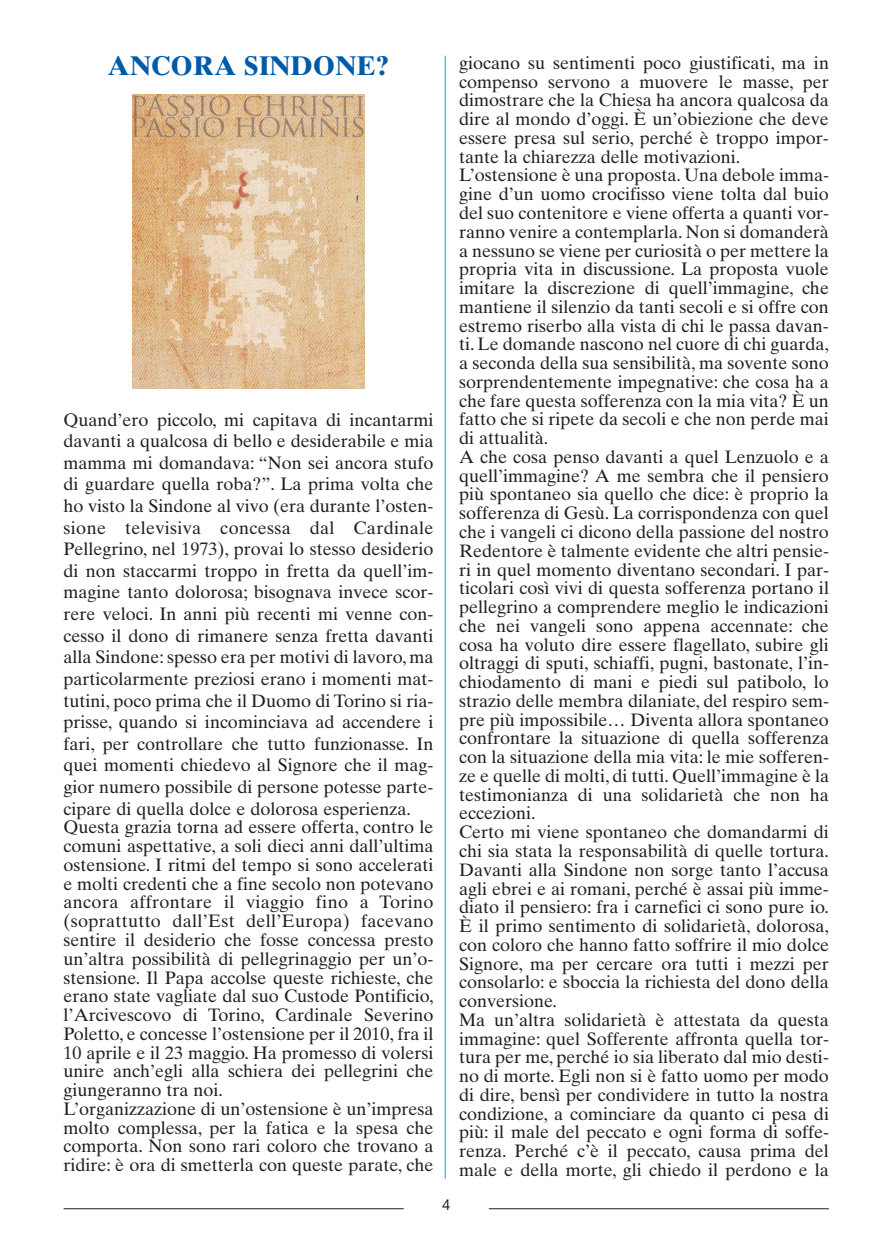
<style>
.page{position:relative;width:893px;height:1234px;background:#fff}
.page>*{position:absolute;margin:0;border:0;box-sizing:border-box;transform-origin:0 0}
.t1{font:700 27px "Times Ten";color:#005aaa}
.t2{font:18px/18.8px "Times Ten";color:#231f20}
.t3{font:15px "Helvetica Neue";color:#231f20}
</style>
<div class="page">
<hr style="left:64px;top:1207px;width:340px;height:1px;background:#231f20">
<hr style="left:489px;top:1207px;width:340px;height:1px;background:#231f20">
<hr style="left:445px;top:56px;width:1px;height:1122px;background:#00adef">
<img style="left:132px;top:94px;width:233px;height:294px">
<h1 class="t1" style="left:108px;top:56px;width:283px">ANCORA SINDONE?</h1>
<p class="t2" style="left:64px;top:410px;width:371px;line-height:21.6px;text-align:justify">Quand’ero piccolo, mi capitava di incantarmi davanti a qualcosa di bello e desiderabile e mia mamma mi domandava: “Non sei ancora stufo di guardare quella roba?”. La prima volta che ho visto la Sindone al vivo (era durante l’osten&shy;sione televisiva concessa dal Cardinale Pellegrino, nel 1973), provai lo stesso desiderio di non staccarmi troppo in fretta da quell’im&shy;magine tanto dolorosa; bisognava invece scor&shy;rere veloci. In anni più recenti mi venne con&shy;cesso il dono di rimanere senza fretta davanti alla Sindone: spesso era per motivi di lavoro, ma particolarmente preziosi erano i momenti mat&shy;tutini, poco prima che il Duomo di Torino si ria&shy;prisse, quando si incominciava ad accendere i fari, per controllare che tutto funzionasse. In quei momenti chiedevo al Signore che il mag&shy;gior numero possibile di persone potesse parte&shy;cipare di quella dolce e dolorosa esperienza.</p>
<p class="t2" style="left:64px;top:819px;width:371px">Questa grazia torna ad essere offerta, contro le comuni aspettative, a soli dieci anni dall’ultima ostensione. I ritmi del tempo si sono accelerati e molti credenti che a fine secolo non potevano ancora affrontare il viaggio fino a Torino (soprattutto dall’Est dell’Europa) facevano sentire il desiderio che fosse concessa presto un’altra possibilità di pellegrinaggio per un’o&shy;stensione. Il Papa accolse queste richieste, che erano state vagliate dal suo Custode Pontificio, l’Arcivescovo di Torino, Cardinale Severino Poletto, e concesse l’ostensione per il 2010, fra il 10 aprile e il 23 maggio. Ha promesso di volersi unire anch’egli alla schiera dei pellegrini che giungeranno tra noi.<br>L’organizzazione di un’ostensione è un’impresa molto complessa, per la fatica e la spesa che comporta. Non sono rari coloro che trovano a ridire: è ora di smetterla con queste parate, che</p>
<p class="t3" style="left:442px;top:1198px;width:10px">4</p>
<p class="t2" style="left:459px;top:55px;width:371px">giocano su sentimenti poco giustificati, ma in compenso servono a muovere le masse, per dimostrare che la Chiesa ha ancora qualcosa da dire al mondo d’oggi. È un’obiezione che deve essere presa sul serio, perché è troppo impor&shy;tante la chiarezza delle motivazioni.<br>L’ostensione è una proposta. Una debole imma&shy;gine d’un uomo crocifisso viene tolta dal buio del suo contenitore e viene offerta a quanti vor&shy;ranno venire a contemplarla. Non si domanderà a nessuno se viene per curiosità o per mettere la propria vita in discussione. La proposta vuole imitare la discrezione di quell’immagine, che mantiene il silenzio da tanti secoli e si offre con estremo riserbo alla vista di chi le passa davan&shy;ti. Le domande nascono nel cuore di chi guarda, a seconda della sua sensibilità, ma sovente sono sorprendentemente impegnative: che cosa ha a che fare questa sofferenza con la mia vita? È un fatto che si ripete da secoli e che non perde mai di attualità.<br>A che cosa penso davanti a quel Lenzuolo e a quell’immagine? A me sembra che il pensiero più spontaneo sia quello che dice: è proprio la sofferenza di Gesù. La corrispondenza con quel che i vangeli ci dicono della passione del nostro Redentore è talmente evidente che altri pensie&shy;ri in quel momento diventano secondari. I par&shy;ticolari così vivi di questa sofferenza portano il pellegrino a comprendere meglio le indicazioni che nei vangeli sono appena accennate: che cosa ha voluto dire essere flagellato, subire gli oltraggi di sputi, schiaffi, pugni, bastonate, l’in&shy;chiodamento di mani e piedi sul patibolo, lo strazio delle membra dilaniate, del respiro sem&shy;pre più impossibile… Diventa allora spontaneo confrontare la situazione di quella sofferenza con la situazione della mia vita: le mie sofferen&shy;ze e quelle di molti, di tutti. Quell’immagine è la testimonianza di una solidarietà che non ha eccezioni.<br>Certo mi viene spontaneo che domandarmi di chi sia stata la responsabilità di quelle tortura.<br>Davanti alla Sindone non sorge tanto l’accusa agli ebrei e ai romani, perché è assai più imme&shy;diato il pensiero: fra i carnefici ci sono pure io.<br>È il primo sentimento di solidarietà, dolorosa, con coloro che hanno fatto soffrire il mio dolce Signore, ma per cercare ora tutti i mezzi per consolarlo: e sboccia la richiesta del dono della conversione.<br>Ma un’altra solidarietà è attestata da questa immagine: quel Sofferente affronta quella tor&shy;tura per me, perché io sia liberato dal mio desti&shy;no di morte. Egli non si è fatto uomo per modo di dire, bensì per condividere in tutto la nostra condizione, a cominciare da quanto ci pesa di più: il male del peccato e ogni forma di soffe&shy;renza. Perché c’è il peccato, causa prima del male e della morte, gli chiedo il perdono e la</p>
</div>
